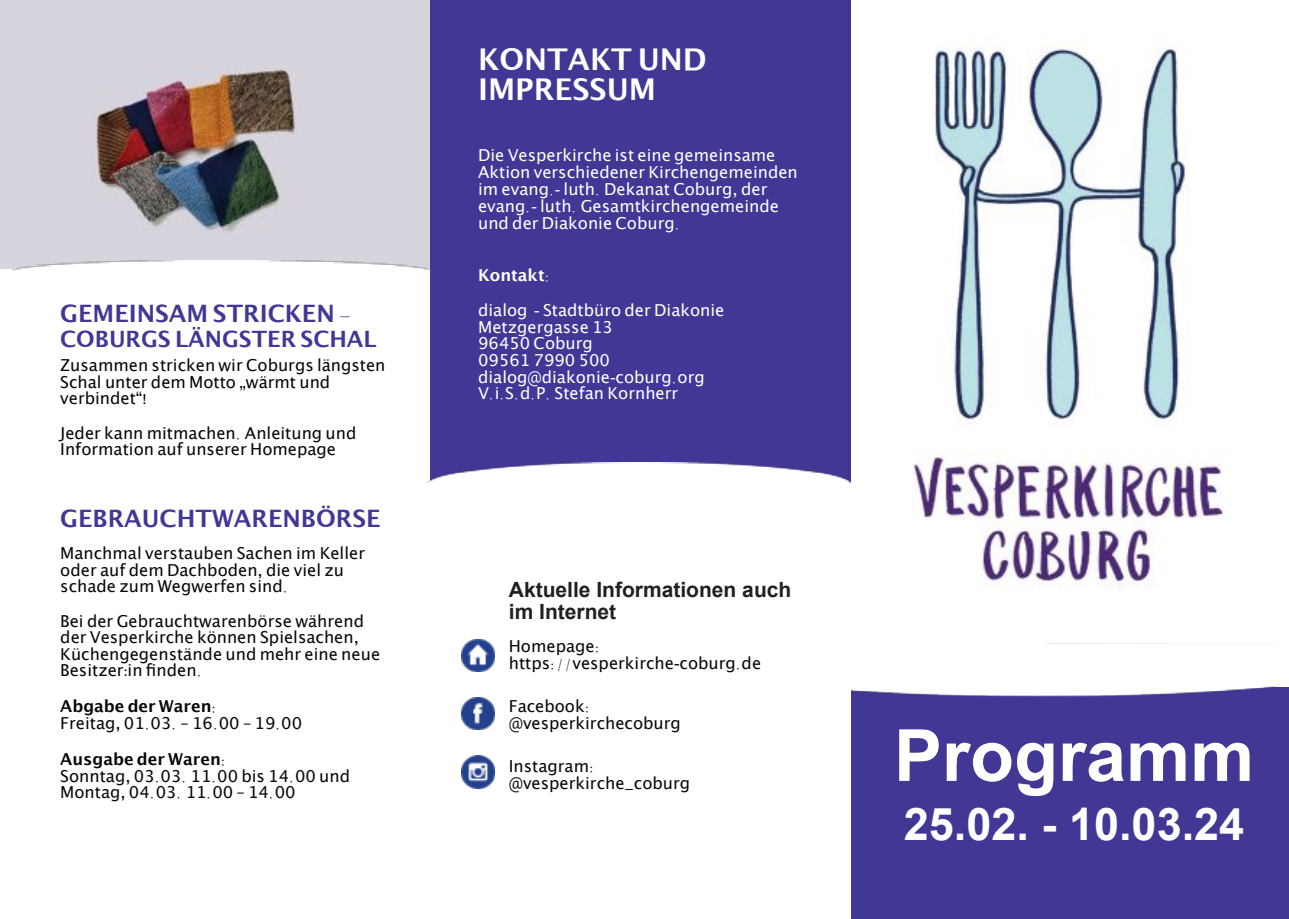
<style>
.page{position:relative;width:1289px;height:919px;background:#fff}
.page>*{position:absolute;margin:0;border:0;box-sizing:border-box;transform-origin:0 0}
.t1{font:700 72px "Arial";color:#fff}
.t2{font:700 45px "Arial";color:#fff}
.t3{font:700 30px/30px "Lucida Grande";color:#fff}
.t4{font:700 24px "Lucida Grande";color:#413896}
.t5{font:700 22.5px "Lucida Grande";color:#413896}
.t6{font:700 21px/21.8px "Arial";color:#231f20}
.t7{font:16.5px/16.5px "Lucida Grande";color:#080704}
.t8{font:16.5px/16.8px "Lucida Grande";color:#fff}
.s1{font-family:"Al Bayan"}
.s2{font-family:"Arial Hebrew"}
.s3{font-weight:700}
.s4{font-family:"Al Bayan";font-weight:700}
.s5{font-family:"Arial"}
</style>
<div class="page">
<div style="left:851px;top:687px;width:437px;height:231px;background:#413896"></div>
<img style="left:849px;top:45px;width:375px;height:544px">
<img style="left:851px;top:643px;width:425px;height:54px">
<img style="left:0;top:0;width:430px;height:269px">
<div style="left:430px;top:0;width:421px;height:482px;background:#413896"></div>
<img style="left:428px;top:462px;width:423px;height:20px">
<img style="left:13px;top:260px;width:417px;height:10px">
<img style="left:462px;top:755px;width:32px;height:33px">
<img style="left:462px;top:697px;width:32px;height:32px">
<img style="left:462px;top:639px;width:32px;height:32px">
<h3 class="t4" style="left:60px;top:304px;width:292px">GEMEINSAM STRICKEN <span class="s1">-</span></h3>
<h3 class="t5" style="left:60px;top:330px;width:318px">COBURGS LÄNGSTER SCHAL</h3>
<p class="t7" style="left:60px;top:358px;width:327px">Zusammen stricken wir Coburgs längsten<br>Schal unter dem Motto „wärmt und verbindet“<span class="s2">!</span></p>
<p class="t7" style="left:60px;top:426px;width:298px">Jeder kann mitmachen<span class="s1">.</span> Anleitung und<br>Information auf unserer Homepage</p>
<h3 class="t4" style="left:60px;top:508px;width:322px">GEBRAUCHTWARENBÖRSE</h3>
<p class="t7" style="left:60px;top:546px;width:306px">Manchmal verstauben Sachen im Keller oder auf dem Dachboden, die viel zu schade zum Wegwerfen sind<span class="s1">.</span></p>
<p class="t7" style="left:60px;top:614px;width:321px">Bei der Gebrauchtwarenbörse während der Vesperkirche können Spielsachen, Küchengegenstände und mehr eine neue Besitzer<span class="s2">:</span>in finden<span class="s1">.</span></p>
<p class="t7" style="left:60px;top:699px;width:243px"><span class="s3">Abgabe der Waren</span><span class="s4">:<br></span>Freitag, 01<span class="s1">.</span>03<span class="s1">.</span> – 16<span class="s1">.</span>00 – 19<span class="s1">.</span>00</p>
<p class="t7" style="left:60px;top:752px;width:291px"><span class="s3">Ausgabe der Waren</span><span class="s4">:<br></span>Sonntag, 03<span class="s1">.</span>03<span class="s1">.</span> 11<span class="s1">.</span>00 bis 14<span class="s1">.</span>00 und<br>Montag, 04<span class="s1">.</span>03<span class="s1">.</span> 11<span class="s1">.</span>00 – 14<span class="s1">.</span>00</p>
<h3 class="t3" style="left:478px;top:46px;width:230px">KONTAKT UND<br>IMPRESSUM</h3>
<p class="t8" style="left:478px;top:148px;width:321px">Die Vesperkirche ist eine gemeinsame Aktion verschiedener Kirchengemeinden im evang<span class="s1">.</span><span class="s5">-</span> luth<span class="s1">.</span> Dekanat Coburg, der evang<span class="s1">.</span><span class="s5">-</span> luth<span class="s1">.</span> Gesamtkirchengemeinde und der Diakonie Coburg<span class="s1">.</span></p>
<p class="t8" style="left:478px;top:259px;width:248px;line-height:35.2px"><span class="s3">Kontakt</span><span class="s4">:<br></span>dialog <span class="s5">-</span> Stadtbüro der Diakonie</p>
<p class="t8" style="left:478px;top:320px;width:228px">Metzgergasse 13<br>96450 Coburg<br>09561 7990 500 dialog@diakonie<span class="s5">-</span>coburg<span class="s1">.</span>org<br>V<span class="s1">.</span>i<span class="s1">.</span>S<span class="s1">.</span>d<span class="s1">.</span>P<span class="s1">.</span> Stefan Kornherr</p>
<p class="t6" style="left:509px;top:580px;width:284px">Aktuelle Informationen auch im Internet</p>
<p class="t7" style="left:509px;top:638px;width:254px;line-height:17.1px">Homepage<span class="s1">: </span>https<span class="s1">://</span>vesperkirche<span class="s5">-</span>coburg<span class="s1">.</span>de</p>
<p class="t7" style="left:509px;top:699px;width:173px">Facebook<span class="s1">: </span>@vesperkirchecoburg</p>
<p class="t7" style="left:509px;top:759px;width:183px">Instagram<span class="s1">: </span>@vesperkirche<span class="s1">_</span>coburg</p>
<h1 class="t1" style="left:894px;top:728px;width:362px">Programm</h1>
<h2 class="t2" style="left:903px;top:807px;width:342px">25.02. - 10.03.24</h2>
</div>
